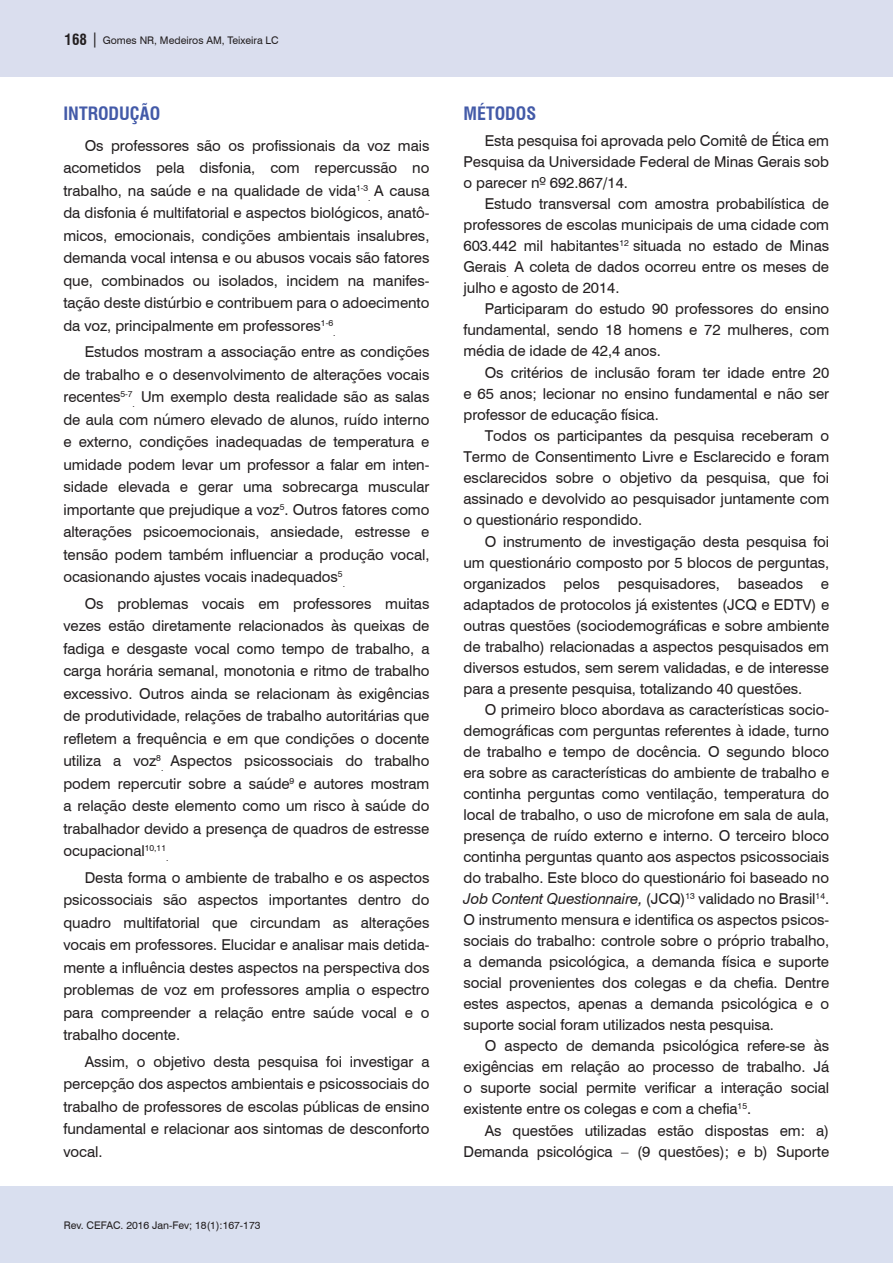
<style>
.page{position:relative;width:893px;height:1263px;background:#fff}
.page>*{position:absolute;margin:0;border:0;box-sizing:border-box;transform-origin:0 0}
.Nivel_1{font:700 condensed 18px "Swiss 721 BT";color:#435aa8}
.Corpo_do_texto{font:15px/22.5px "Swiss 721 BT";letter-spacing:-.005em;color:#231f20;text-align:justify}
.Legenda_b_esquerdo{font:10.5px "Swiss 721 BT";color:#231f20}
.Cabeço_autor_esquer{font:10.5px "Swiss 721 BT";color:#231f20}
.Corpo_do_texto-2{font:8.7px "Swiss 721 BT";color:#231f20}
.s1{font-weight:700;font-stretch:condensed;font-size:15px}
.s2{font-size:15px}
.s3{font-weight:700}
.s4{font-style:italic}
</style>
<div class="page">
<div style="left:0;top:0;width:893px;height:77px;background:#dadeee"></div>
<div style="left:0;top:1186px;width:893px;height:77px;background:#d9dfef"></div>
<p class="Cabeço_autor_esquer" style="left:65px;top:33px;width:216px"><span class="s1">168</span> <span class="s2">|</span> Gomes NR, Medeiros AM, Teixeira LC</p>
<p class="Nivel_1" style="left:63px;top:103px;width:98px">INTRODUÇÃO</p>
<p class="Corpo_do_texto" style="left:63px;top:134px;width:368px;text-indent:21px">Os professores são os profissionais da voz mais acometidos pela disfonia, com repercussão no trabalho, na saúde e na qualidade de vida<sup>1-3</sup><sub>.</sub> A causa da disfonia é multifatorial e aspectos biológicos, anatô&shy;micos, emocionais, condições ambientais insalubres, demanda vocal intensa e ou abusos vocais são fatores que, combinados ou isolados, incidem na manifes&shy;tação deste distúrbio e contribuem para o adoecimento da voz, principalmente em professores<sup>1-6</sup></p>
<p class="Corpo_do_texto-2" style="left:333px;top:327px;width:4px">.</p>
<p class="Corpo_do_texto" style="left:63px;top:340px;width:368px;text-indent:21px">Estudos mostram a associação entre as condições de trabalho e o desenvolvimento de alterações vocais recentes<sup>5-7</sup><sub>.</sub> Um exemplo desta realidade são as salas de aula com número elevado de alunos, ruído interno e externo, condições inadequadas de temperatura e umidade podem levar um professor a falar em inten&shy;sidade elevada e gerar uma sobrecarga muscular importante que prejudique a voz<sup>5</sup>. Outros fatores como alterações psicoemocionais, ansiedade, estresse e tensão podem também influenciar a produção vocal, ocasionando ajustes vocais inadequados<sup>5</sup></p>
<p class="Corpo_do_texto-2" style="left:343px;top:578px;width:4px">.</p>
<p class="Corpo_do_texto" style="left:63px;top:592px;width:368px;text-indent:21px">Os problemas vocais em professores muitas vezes estão diretamente relacionados às queixas de fadiga e desgaste vocal como tempo de trabalho, a carga horária semanal, monotonia e ritmo de trabalho excessivo. Outros ainda se relacionam às exigências de produtividade, relações de trabalho autoritárias que refletem a frequência e em que condições o docente utiliza a voz<sup>8</sup><sub>.</sub> Aspectos psicossociais do trabalho podem repercutir sobre a saúde<sup>9</sup> e autores mostram a relação deste elemento como um risco à saúde do trabalhador devido a presença de quadros de estresse ocupacional<sup>10,11</sup></p>
<p class="Corpo_do_texto-2" style="left:166px;top:852px;width:4px">.</p>
<p class="Corpo_do_texto" style="left:63px;top:866px;width:368px;text-indent:21px">Desta forma o ambiente de trabalho e os aspectos psicossociais são aspectos importantes dentro do quadro multifatorial que circundam as alterações vocais em professores. Elucidar e analisar mais detida&shy;mente a influência destes aspectos na perspectiva dos problemas de voz em professores amplia o espectro para compreender a relação entre saúde vocal e o trabalho docente.</p>
<p class="Corpo_do_texto" style="left:63px;top:1050px;width:368px;text-indent:21px">Assim, o objetivo desta pesquisa foi investigar a percepção dos aspectos ambientais e psicossociais do trabalho de professores de escolas públicas de ensino fundamental e relacionar aos sintomas de desconforto vocal.</p>
<p class="Legenda_b_esquerdo" style="left:64px;top:1218px;width:198px">Rev. CEFAC. 2016 Jan-Fev; 18(1):167-173</p>
<p class="Nivel_1" style="left:463px;top:103px;width:74px">MÉTODOS</p>
<p class="Corpo_do_texto" style="left:463px;top:129px;width:367px;line-height:21px;text-indent:21px">Esta pesquisa foi aprovada pelo Comitê de Ética em Pesquisa da Universidade Federal de Minas Gerais sob o parecer nº 692.867<span class="s3">/</span>14.</p>
<p class="Corpo_do_texto" style="left:463px;top:193px;width:367px;line-height:21px;text-indent:21px">Estudo transversal com amostra probabilística de professores de escolas municipais de uma cidade com 603.442 mil habitantes<sup>12</sup> situada no estado de Minas Gerais<sub>.</sub> A coleta de dados ocorreu entre os meses de julho e agosto de 2014.</p>
<p class="Corpo_do_texto" style="left:463px;top:298px;width:367px;line-height:21px;text-indent:21px">Participaram do estudo 90 professores do ensino fundamental, sendo 18 homens e 72 mulheres, com média de idade de 42,4 anos.</p>
<p class="Corpo_do_texto" style="left:463px;top:361px;width:367px;line-height:21px;text-indent:21px">Os critérios de inclusão foram ter idade entre 20 e 65 anos; lecionar no ensino fundamental e não ser professor de educação física.</p>
<p class="Corpo_do_texto" style="left:463px;top:425px;width:367px;line-height:21px;text-indent:21px">Todos os participantes da pesquisa receberam o Termo de Consentimento Livre e Esclarecido e foram esclarecidos sobre o objetivo da pesquisa, que foi assinado e devolvido ao pesquisador juntamente com o questionário respondido.</p>
<p class="Corpo_do_texto" style="left:463px;top:530px;width:367px;line-height:21px;text-indent:21px">O instrumento de investigação desta pesquisa foi um questionário composto por 5 blocos de perguntas, organizados pelos pesquisadores, baseados e adaptados de protocolos já existentes (JCQ e EDTV) e outras questões (sociodemográficas e sobre ambiente de trabalho) relacionadas a aspectos pesquisados em diversos estudos, sem serem validadas, e de interesse para a presente pesquisa, totalizando 40 questões.</p>
<p class="Corpo_do_texto" style="left:463px;top:698px;width:367px;line-height:21px;text-indent:21px">O primeiro bloco abordava as características socio&shy;demográficas com perguntas referentes à idade, turno de trabalho e tempo de docência. O segundo bloco era sobre as características do ambiente de trabalho e continha perguntas como ventilação, temperatura do local de trabalho, o uso de microfone em sala de aula, presença de ruído externo e interno. O terceiro bloco continha perguntas quanto aos aspectos psicossociais do trabalho. Este bloco do questionário foi baseado no <span class="s4">Job Content Questionnaire,</span> (JCQ)<sup>13</sup> validado no Brasil<sup>14</sup>.<br>O instrumento mensura e identifica os aspectos psicos&shy;sociais do trabalho: controle sobre o próprio trabalho, a demanda psicológica, a demanda física e suporte social provenientes dos colegas e da chefia. Dentre estes aspectos, apenas a demanda psicológica e o suporte social foram utilizados nesta pesquisa.</p>
<p class="Corpo_do_texto" style="left:463px;top:1035px;width:367px;line-height:21px;text-indent:21px">O aspecto de demanda psicológica refere-se às exigências em relação ao processo de trabalho. Já o suporte social permite verificar a interação social existente entre os colegas e com a chefia<sup>15</sup>.</p>
<p class="Corpo_do_texto" style="left:463px;top:1119px;width:367px;line-height:21px;text-align:right">As questões utilizadas estão dispostas em: a)<br>Demanda psicológica – (9 questões); e b) Suporte</p>
</div>
